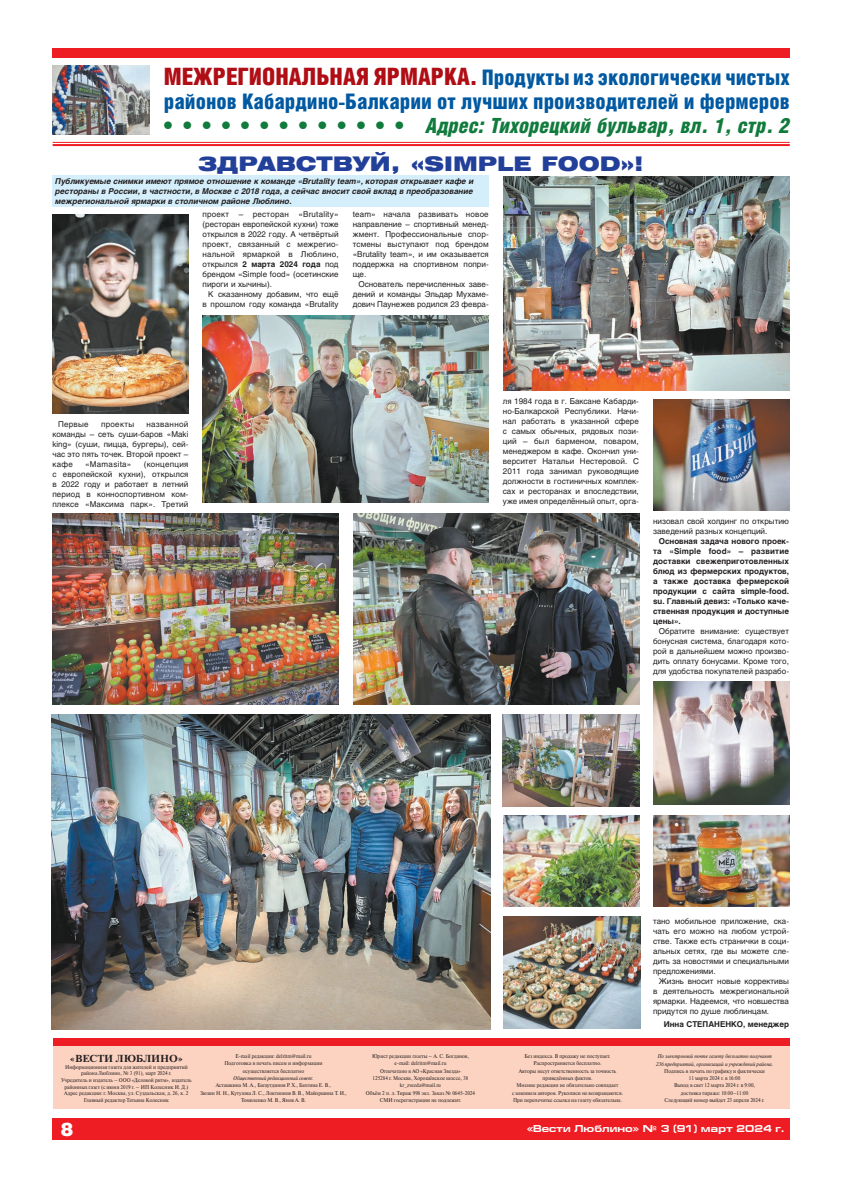
<style>
.page{position:relative;width:842px;height:1191px;background:#fff}
.page>*{position:absolute;margin:0;border:0;box-sizing:border-box;transform-origin:0 0}
.t1{font:21.5px/24px "Helios Cond Black C";color:#0159a2}
.t2{font:italic 21px "Helios Cond Black C";color:#117b3d}
.t3{font:20px "Helios Ext Black C";color:#223f99}
.t4{font:18.7px "Helios Black C";color:#fff}
.t5{font:700 10.2px "Newton C";color:#231f20;scale:1.08 1}
.t6{font:700 10px "Europe Extended C";color:#fff}
.t7{font:8px/10px "Helios C";color:#231f20;text-align:justify}
.t8{font:700 8px/10px "Helios C";color:#231f20;text-align:justify}
.t9{font:italic 700 8px/10px "Helios C";color:#231f20;text-align:justify}
.t10{font:8px "Helios C";letter-spacing:.035em;color:#231f20}
.t11{font:5.5px/7.3px "Newton C";color:#231f20;text-align:center;scale:.93 1}
.t12{font:italic 5.5px/7.3px "Newton C";color:#231f20;scale:.93 1}
.s1{font-size:24px;color:#b00d15}
.s2{font-style:normal}
.s3{font-weight:700}
</style>
<div class="page">
<div style="left:52px;top:1118px;width:737px;height:22px;background:#ee1d23"></div>
<div style="left:53px;top:176px;width:436px;height:31px;background:#d4effb"></div>
<div style="left:53px;top:1037px;width:736px;height:71px;background:#fcd2c0"></div>
<div style="left:53px;top:1037px;width:736px;height:8px;background:#ee1d23"></div>
<div style="left:52px;top:48px;width:737px;height:10px;background:#ee1d23"></div>
<hr style="left:53px;top:144px;width:737px;height:2px;background:#ee1d23">
<hr style="left:53px;top:142px;width:737px;height:1px;background:#ee1d23">
<img style="left:53px;top:65px;width:97px;height:70px">
<img style="left:503px;top:176px;width:286px;height:215px">
<img style="left:53px;top:215px;width:135px;height:198px">
<img style="left:502px;top:714px;width:138px;height:92px">
<img style="left:503px;top:916px;width:137px;height:112px">
<img style="left:52px;top:514px;width:287px;height:191px">
<img style="left:653px;top:399px;width:137px;height:111px">
<img style="left:654px;top:682px;width:136px;height:122px">
<img style="left:654px;top:815px;width:136px;height:91px">
<img style="left:52px;top:714px;width:438px;height:315px">
<img style="left:353px;top:514px;width:286px;height:191px">
<img style="left:202px;top:316px;width:286px;height:187px">
<img style="left:503px;top:815px;width:137px;height:91px">
<h1 class="t1" style="left:164px;top:67px;width:627px"><span class="s1">МЕЖРЕГИОНАЛЬНАЯ ЯРМАРКА.</span> Продукты из экологически чистых районов Кабардино-Балкарии от лучших производителей и фермеров</h1>
<h2 class="t2" style="left:164px;top:118px;width:627px"><span class="s2">• • • • • • • • • • • • •</span> Адрес: Тихорецкий бульвар, вл. 1, стр. 2</h2>
<h3 class="t3" style="left:198px;top:156px;width:447px">ЗДРАВСТВУЙ, «SIMPLE FOOD»!</h3>
<p class="t9" style="left:55px;top:177px;width:420px">Публикуемые снимки имеют прямое отношение к команде «Brutality team», которая открывает кафе и рестораны в России, в частности, в Москве с 2018 года, а сейчас вносит свой вклад в преобразование межрегиональной ярмарки в столичном районе Люблино.</p>
<p class="t7" style="left:203px;top:210px;width:137px">проект – ресторан «Brutality» (ресторан европейской кухни) тоже открылся в 2022 году. А четвёртый проект, связанный с межрегио&shy;нальной ярмаркой в Люблино, открылся <span class="s3">2 марта 2024 года</span> под брендом «Simple food» (осетинские пироги и хычины).</p>
<p class="t7" style="left:203px;top:290px;width:137px;text-align:right">К сказанному добавим, что ещё в прошлом году команда «Brutality</p>
<p class="t7" style="left:353px;top:210px;width:137px">team» начала развивать новое направление – спортивный менед&shy;жмент. Профессиональные спор&shy;тсмены выступают под брендом «Brutality team», и им оказывается поддержка на спортивном попри&shy;ще.</p>
<p class="t7" style="left:353px;top:280px;width:137px;text-indent:6px">Основатель перечисленных заве&shy;дений и команды Эльдар Мухаме&shy;дович Паунежев родился 23 февра-</p>
<p class="t7" style="left:52px;top:420px;width:137px;text-indent:94px">названной команды – сеть суши-баров «Maki king» (суши, пицца, бургеры), сей&shy;час это пять точек. Второй проект – кафе</p>
<p class="t7" style="left:58px;top:420px;width:32px">Первые</p>
<p class="t10" style="left:101px;top:421px;width:35px">проекты</p>
<p class="t7" style="left:52px;top:460px;width:137px;text-indent:91px">(концепция с европейской кухни), открылся в 2022 году и работает в летний период в конноспортивном ком&shy;плексе «Максима парк». Третий</p>
<p class="t10" style="left:85px;top:461px;width:48px">«Mamasita»</p>
<p class="t7" style="left:503px;top:397px;width:137px">ля 1984 года в г. Баксане Кабарди&shy;но-Балкарской Республики. Начи&shy;нал работать в указанной сфере с самых обычных, рядовых пози&shy;ций – был барменом, поваром, менеджером в кафе. Окончил уни&shy;верситет Натальи Нестеровой. С 2011 года занимал руководящие должности в гостиничных комплек&shy;сах и ресторанах и впоследствии, уже имея определённый опыт, орга-</p>
<p class="t7" style="left:653px;top:517px;width:137px">низовал свой холдинг по открытию заведений разных концепций.</p>
<p class="t8" style="left:653px;top:537px;width:137px;text-indent:6px">Основная задача нового проек&shy;та «Simple food» – развитие доставки свежеприготовленных блюд из фермерских продуктов, а также доставка фермерской продукции с сайта simple-food. su. Главный девиз: «Только каче&shy;ственная продукция и доступные цены».</p>
<p class="t7" style="left:653px;top:627px;width:137px;text-indent:6px">Обратите внимание: существует бонусная система, благодаря кото&shy;рой в дальнейшем можно произво&shy;дить оплату бонусами. Кроме того, для удобства покупателей разрабо-</p>
<p class="t5" style="left:70px;top:1054px;width:106px">«ВЕСТИ ЛЮБЛИНО»</p>
<p class="t11" style="left:61px;top:1063px;width:142px;line-height:6.7px">Информационная газета для жителей и предприятий района Люблино, № 3 (91), март 2024 г.<br>Учредитель и издатель – ООО «Деловой ритм», издатель районных газет (с июня 2019 г. – ИП Колесник И. Д.)<br>Адрес редакции: г. Москва, ул. Суздальская, д. 26, к. 2<br>Главный редактор Татьяна Колесник</p>
<p class="t11" style="left:224px;top:1053px;width:107px">E-mail редакции: delritm@mail.ru<br>Подготовка в печать писем и информации осуществляется бесплатно</p>
<p class="t12" style="left:234px;top:1075px;width:87px">Общественный редакционный совет:</p>
<p class="t11" style="left:200px;top:1082px;width:159px">Асташкина М. А., Багаутдинов Р. Х., Бахтина Е. В.,<br>Зюзин Н. Н., Кутузова Л. С., Локтионов В. В., Майоршина Т. И.,<br>Томиленко М. В., Янов А. В.</p>
<p class="t7" style="left:653px;top:917px;width:137px">тано мобильное приложение, ска&shy;чать его можно на любом устрой&shy;стве. Также есть странички в соци&shy;альных сетях, где вы можете сле&shy;дить за новостями и специальными предложениями.</p>
<p class="t7" style="left:653px;top:977px;width:137px;text-indent:6px">Жизнь вносит новые коррективы в деятельность межрегиональной ярмарки. Надеемся, что новшества придутся по душе люблинцам.</p>
<p class="t8" style="left:664px;top:1020px;width:127px">Инна СТЕПАНЕНКО, менеджер</p>
<p class="t11" style="left:366px;top:1053px;width:119px">Юрист редакции газеты – А. С. Богданов, e-mail: delritm@mail.ru<br>Отпечатано в АО «Красная Звезда»<br>125284 г. Москва, Хорошёвское шоссе, 38 kr_zvezda@mail.ru<br>Объём 2 п. л. Тираж 998 экз. Заказ № 0645-2024<br>СМИ госрегистрации не подлежит.</p>
<p class="t11" style="left:512px;top:1053px;width:121px">Без индекса. В продажу не поступает.<br>Распространяется бесплатно.<br>Авторы несут ответственность за точность приведённых фактов.<br>Мнение редакции не обязательно совпадает<br>с мнением авторов. Рукописи не возвращаются.<br>При перепечатке ссылка на газету обязательна.</p>
<p class="t12" style="left:656px;top:1053px;width:128px">По электронной почте газету бесплатно получают<br>236 предприятий, организаций и учреждений района.</p>
<p class="t11" style="left:664px;top:1067px;width:110px">Подпись в печать по графику и фактически 11 марта 2024 г. в 16:00<br>Выход в свет 12 марта 2024 г. в 9:00, доставка тиража: 10:00–11:00<br>Следующий номер выйдет 23 апреля 2024 г.</p>
<h3 class="t4" style="left:61px;top:1122px;width:14px">8</h3>
<p class="t6" style="left:527px;top:1125px;width:259px">«Вести Люблино» № 3 (91) март 2024 г.</p>
</div>
